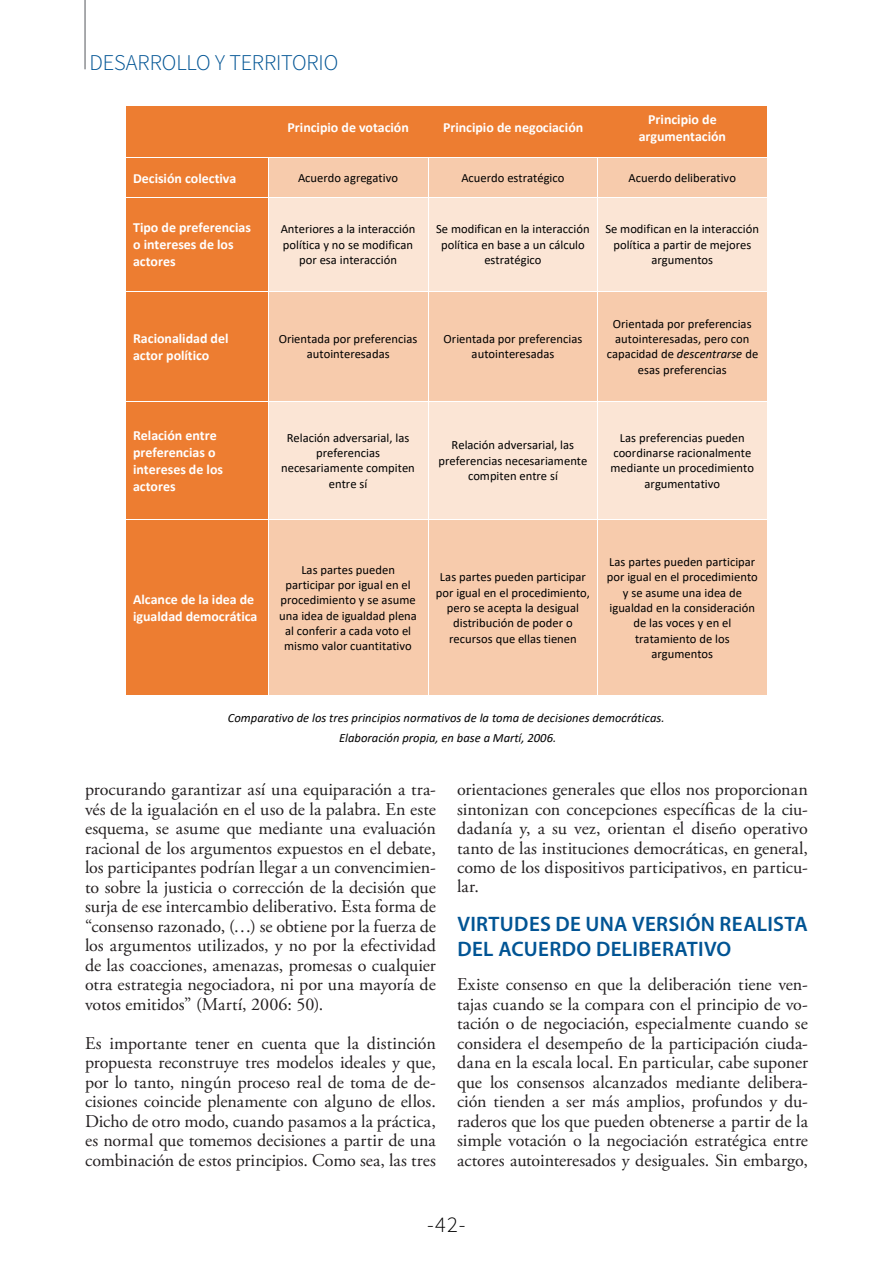
<style>
.page{position:relative;width:893px;height:1263px;background:#fff}
.page>*{position:absolute;margin:0;border:0;box-sizing:border-box;transform-origin:0 0}
.t1{font:300 22.5px "Source Sans Pro";letter-spacing:-.01em;color:#015494}
.t2{font:300 22.5px "Source Sans Pro";color:#000}
.Subtitulo_azul{font:600 21px/25.2px "Myriad Pro";letter-spacing:.015em;color:#015494}
.Texto_corrido{font:18px/19.5px "Adobe Garamond Pro";color:#231f20;text-align:justify}
.t3{font:700 13.95px/17px "Calibri";color:#fff}
.t4{font:12.6px/15.5px "Calibri";color:#000;text-align:center}
.t5{font:italic 12.6px/20.4px "Calibri";letter-spacing:.005em;color:#000;text-align:center}
.s1{font-style:italic}
</style>
<div class="page">
<hr style="left:84px;top:0;width:2px;height:69px;background:#8d8f92">
<div style="left:126px;top:106px;width:142px;height:52px;background:#ed7d31"></div>
<div style="left:268px;top:106px;width:160px;height:52px;background:#ed7d31"></div>
<div style="left:428px;top:106px;width:170px;height:52px;background:#ed7d31"></div>
<div style="left:598px;top:106px;width:169px;height:52px;background:#ed7d31"></div>
<hr style="left:126px;top:106px;width:1px;height:52px;background:#fff">
<div style="left:126px;top:158px;width:142px;height:39px;background:#ed7d31"></div>
<div style="left:268px;top:158px;width:160px;height:39px;background:#f7cbac"></div>
<div style="left:429px;top:158px;width:168px;height:39px;background:#f7cbac"></div>
<div style="left:598px;top:158px;width:169px;height:39px;background:#f7cbac"></div>
<hr style="left:126px;top:158px;width:142px;height:1px;background:#fff">
<hr style="left:269px;top:158px;width:159px;height:1px;background:#fff">
<hr style="left:429px;top:158px;width:168px;height:1px;background:#fff">
<hr style="left:599px;top:158px;width:168px;height:1px;background:#fff">
<hr style="left:126px;top:158px;width:1px;height:39px;background:#fff">
<hr style="left:268px;top:158px;width:1px;height:39px;background:#fff">
<div style="left:126px;top:198px;width:142px;height:93px;background:#ed7d31"></div>
<div style="left:268px;top:198px;width:160px;height:93px;background:#fbe5d5"></div>
<div style="left:429px;top:198px;width:168px;height:93px;background:#fbe5d5"></div>
<div style="left:598px;top:198px;width:169px;height:93px;background:#fbe5d5"></div>
<hr style="left:126px;top:198px;width:1px;height:93px;background:#fff">
<hr style="left:268px;top:198px;width:1px;height:93px;background:#fff">
<div style="left:126px;top:292px;width:142px;height:109px;background:#ed7d31"></div>
<div style="left:268px;top:292px;width:160px;height:109px;background:#f7cbac"></div>
<div style="left:429px;top:292px;width:168px;height:109px;background:#f7cbac"></div>
<div style="left:598px;top:292px;width:169px;height:109px;background:#f7cbac"></div>
<hr style="left:126px;top:292px;width:1px;height:109px;background:#fff">
<hr style="left:268px;top:292px;width:1px;height:109px;background:#fff">
<div style="left:126px;top:402px;width:142px;height:117px;background:#ed7d31"></div>
<div style="left:268px;top:402px;width:160px;height:117px;background:#fbe5d5"></div>
<div style="left:429px;top:402px;width:168px;height:117px;background:#fbe5d5"></div>
<div style="left:598px;top:402px;width:169px;height:117px;background:#fbe5d5"></div>
<hr style="left:126px;top:402px;width:1px;height:117px;background:#fff">
<hr style="left:268px;top:402px;width:1px;height:117px;background:#fff">
<div style="left:126px;top:520px;width:142px;height:175px;background:#ed7d31"></div>
<div style="left:268px;top:520px;width:160px;height:175px;background:#f7cbac"></div>
<div style="left:429px;top:520px;width:168px;height:175px;background:#f7cbac"></div>
<div style="left:598px;top:520px;width:169px;height:175px;background:#f7cbac"></div>
<hr style="left:126px;top:520px;width:1px;height:175px;background:#fff">
<hr style="left:268px;top:520px;width:1px;height:175px;background:#fff">
<p class="t1" style="left:90px;top:49px;width:250px">DESARROLLO Y TERRITORIO</p>
<p class="t3" style="left:288px;top:119px;width:123px">Principio de votación</p>
<p class="t3" style="left:443px;top:119px;width:142px">Principio de negociación</p>
<p class="t3" style="left:639px;top:110px;width:89px;text-align:center">Principio de argumentación</p>
<p class="t3" style="left:133px;top:169px;width:105px">Decisión colectiva</p>
<p class="t4" style="left:298px;top:170px;width:102px">Acuerdo agregativo</p>
<p class="t4" style="left:461px;top:170px;width:105px">Acuerdo estratégico</p>
<p class="t4" style="left:628px;top:170px;width:109px">Acuerdo deliberativo</p>
<p class="t3" style="left:133px;top:219px;width:119px">Tipo de preferencias o intereses de los actores</p>
<p class="t4" style="left:281px;top:221px;width:136px">Anteriores a la interacción política y no se modifican por esa interacción</p>
<p class="t4" style="left:436px;top:221px;width:155px">Se modifican en la interacción política en base a un cálculo estratégico</p>
<p class="t4" style="left:605px;top:221px;width:155px">Se modifican en la interacción política a partir de mejores argumentos</p>
<p class="t3" style="left:133px;top:329px;width:97px">Racionalidad del actor político</p>
<p class="t4" style="left:279px;top:331px;width:140px">Orientada por preferencias autointeresadas</p>
<p class="t4" style="left:444px;top:331px;width:140px">Orientada por preferencias autointeresadas</p>
<p class="t4" style="left:607px;top:315px;width:153px">Orientada por preferencias autointeresadas, pero con capacidad de <span class="s1">descentrarse</span> de esas preferencias</p>
<p class="t3" style="left:133px;top:426px;width:91px">Relación entre preferencias o intereses de los actores</p>
<p class="t4" style="left:281px;top:429px;width:135px">Relación adversarial, las preferencias necesariamente compiten entre sí</p>
<p class="t4" style="left:438px;top:437px;width:150px">Relación adversarial, las preferencias necesariamente compiten entre sí</p>
<p class="t4" style="left:611px;top:429px;width:145px">Las preferencias pueden coordinarse racionalmente mediante un procedimiento argumentativo</p>
<p class="t3" style="left:133px;top:590px;width:126px">Alcance de la idea de igualdad democrática</p>
<p class="t4" style="left:279px;top:561px;width:139px">Las partes pueden participar por igual en el procedimiento y se asume una idea de igualdad plena al conferir a cada voto el mismo valor cuantitativo</p>
<p class="t4" style="left:436px;top:569px;width:156px">Las partes pueden participar por igual en el procedimiento, pero se acepta la desigual distribución de poder o recursos que ellas tienen</p>
<p class="t4" style="left:607px;top:553px;width:153px">Las partes pueden participar por igual en el procedimiento y se asume una idea de igualdad en la consideración de las voces y en el tratamiento de los argumentos</p>
<p class="t5" style="left:228px;top:707px;width:438px">Comparativo de los tres principios normativos de la toma de decisiones democráticas.<br>Elaboración propia, en base a Martí, 2006.</p>
<p class="Texto_corrido" style="left:85px;top:780px;width:352px">procurando garantizar así una equiparación a tra&shy;vés de la igualación en el uso de la palabra. En este esquema, se asume que mediante una evaluación racional de los argumentos expuestos en el debate, los participantes podrían llegar a un convencimien&shy;to sobre la justicia o corrección de la decisión que surja de ese intercambio deliberativo. Esta forma de “consenso razonado, (…) se obtiene por la fuerza de los argumentos utilizados, y no por la efectividad de las coacciones, amenazas, promesas o cualquier otra estrategia negociadora, ni por una mayoría de votos emitidos” (Martí, 2006: 50).</p>
<p class="Texto_corrido" style="left:85px;top:1034px;width:352px">Es importante tener en cuenta que la distinción propuesta reconstruye tres modelos ideales y que, por lo tanto, ningún proceso real de toma de de&shy;cisiones coincide plenamente con alguno de ellos.<br>Dicho de otro modo, cuando pasamos a la práctica, es normal que tomemos decisiones a partir de una combinación de estos principios. Como sea, las tres</p>
<p class="Texto_corrido" style="left:457px;top:780px;width:352px">orientaciones generales que ellos nos proporcionan sintonizan con concepciones específicas de la ciu&shy;dadanía y, a su vez, orientan el diseño operativo tanto de las instituciones democráticas, en general, como de los dispositivos participativos, en particu&shy;lar.</p>
<p class="Subtitulo_azul" style="left:457px;top:910px;width:352px">VIRTUDES DE UNA VERSIÓN REALISTA<br>DEL ACUERDO DELIBERATIVO</p>
<p class="Texto_corrido" style="left:457px;top:975px;width:352px">Existe consenso en que la deliberación tiene ven&shy;tajas cuando se la compara con el principio de vo&shy;tación o de negociación, especialmente cuando se considera el desempeño de la participación ciuda&shy;dana en la escala local. En particular, cabe suponer que los consensos alcanzados mediante delibera&shy;ción tienden a ser más amplios, profundos y du&shy;raderos que los que pueden obtenerse a partir de la simple votación o la negociación estratégica entre actores autointeresados y desiguales. Sin embargo,</p>
<p class="t2" style="left:427px;top:1211px;width:40px">-42-</p>
</div>
